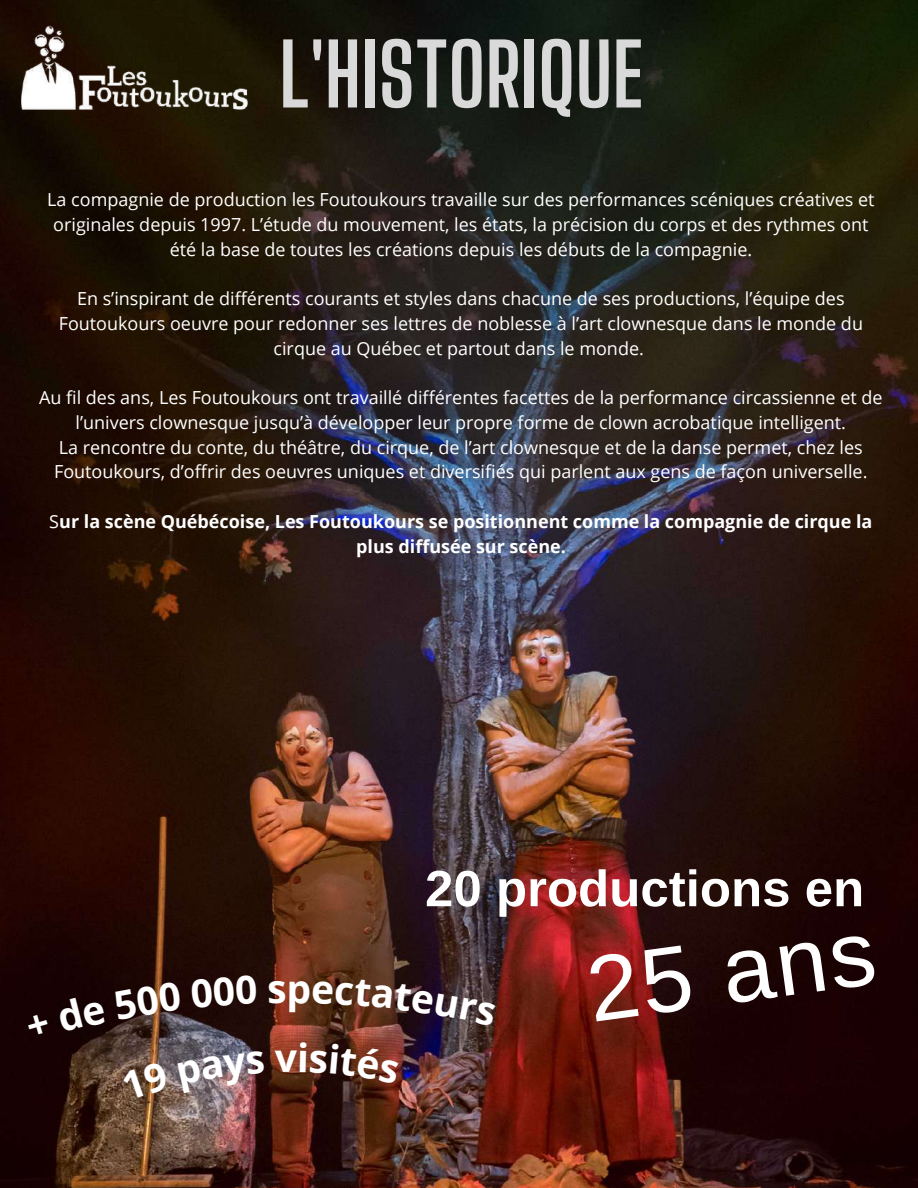
<style>
.page{position:relative;width:918px;height:1188px;background:#fff}
.page>*{position:absolute;margin:0;border:0;box-sizing:border-box;transform-origin:0 0}
.t1{font:93px "Arimo";color:#fff}
.t2{font:700 85.05px "Big Shoulders Display";color:#d9d9d9}
.t3{font:700 51px "Arimo";color:#fff}
.t4{font:18px/24.8px "Open Sans";color:#fff;text-align:center}
.t5{font:700 18px/24.8px "Open Sans";color:#fff;text-align:center}
.s1{font-weight:400}
</style>
<div class="page">
<img style="left:0;top:0;width:918px;height:1188px">
<img style="left:17px;top:20px;width:235px;height:94px">
<svg style="left:121px;top:1061px;width:48px;height:39px;background:#745641"></svg>
<img style="left:177px;top:1051px;width:87px;height:43px">
<svg style="left:275px;top:1042px;width:124px;height:41px;background:#642b1a"></svg>
<svg style="left:26px;top:1013px;width:24px;height:24px"></svg>
<div style="left:56px;top:998px;width:50px;height:34px;background:#150303"></div>
<svg style="left:114px;top:981px;width:67px;height:39px;background:#2e140d"></svg>
<div style="left:191px;top:975px;width:66px;height:33px;background:#200806"></div>
<svg style="left:269px;top:979px;width:227px;height:47px;background:#4f2b22"></svg>
<h2 class="t2" style="left:279px;top:24px;width:365px">L'HISTORIQUE</h2>
<p class="t4" style="left:47px;top:187px;width:829px">La compagnie de production les Foutoukours travaille sur des performances scéniques créatives et originales depuis 1997. L’étude du mouvement, les états, la précision du corps et des rythmes ont été la base de toutes les créations depuis les débuts de la compagnie.</p>
<p class="t4" style="left:59px;top:286px;width:806px">En s’inspirant de différents courants et styles dans chacune de ses productions, l’équipe des<br>Foutoukours oeuvre pour redonner ses lettres de noblesse à l’art clownesque dans le monde du cirque au Québec et partout dans le monde.</p>
<p class="t4" style="left:39px;top:385px;width:845px">Au fil des ans, Les Foutoukours ont travaillé différentes facettes de la performance circassienne et de l’univers clownesque jusqu’à développer leur propre forme de clown acrobatique intelligent.<br>La rencontre du conte, du théâtre, du cirque, de l’art clownesque et de la danse permet, chez les Foutoukours, d’offrir des oeuvres uniques et diversifiés qui parlent aux gens de façon universelle.</p>
<p class="t5" style="left:49px;top:509px;width:825px"><span class="s1">S</span>ur la scène Québécoise, Les Foutoukours se positionnent comme la compagnie de cirque la plus diffusée sur scène.</p>
<h3 class="t3" style="left:425px;top:860px;width:441px">20 productions en</h3>
<h1 class="t1" style="left:580px;top:939px;width:291px;rotate:-8deg">25 ans</h1>
</div>
